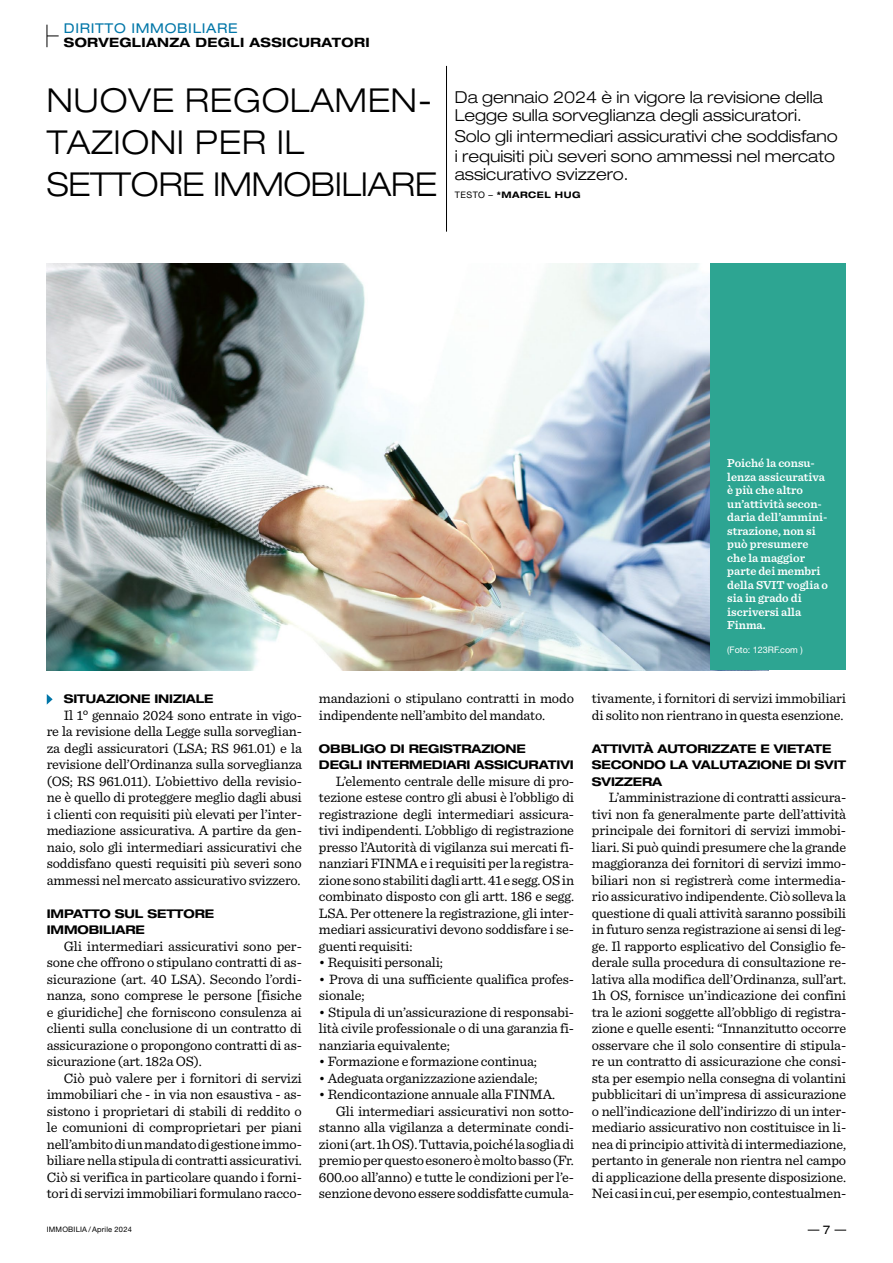
<style>
.page{position:relative;width:893px;height:1263px;background:#fff}
.page>*{position:absolute;margin:0;border:0;box-sizing:border-box;transform-origin:0 0}
.t1{font:300 expanded 33px/42px "Helvetica Neue LT Std";letter-spacing:.025em;color:#000}
.t2{font:300 expanded 16.5px/18px "Helvetica Neue LT Std";color:#000}
.t3{font:14.25px/16.5px "Sentinel";letter-spacing:-.01em;color:#000;text-align:justify}
.t4{font:expanded 13.5px "Helvetica Neue LT Std";letter-spacing:.05em;color:#0076a8}
.t5{font:700 expanded 12.9px "Helvetica Neue LT Std";letter-spacing:.025em;color:#000}
.t6{font:600 12px/13.5px "Sentinel";color:#fff}
.t7{font:700 expanded 12px/16.5px "Helvetica Neue LT Std";letter-spacing:-.01em;color:#000}
.t8{font:expanded 12px "Helvetica Neue LT Std";color:#000}
.t9{font:700 expanded 9px "Helvetica Neue LT Std";letter-spacing:.05em;color:#000}
.t10{font:9px "Helvetica Neue LT Std";color:#fff}
.t11{font:7.5px "Helvetica Neue LT Std";letter-spacing:.025em;color:#000}
.s1{font-weight:400;font-stretch:normal}
</style>
<div class="page">
<svg style="left:834px;top:1230px;width:12px;height:1px"></svg>
<svg style="left:47px;top:694px;width:6px;height:11px"></svg>
<hr style="left:446px;top:66px;width:1px;height:166px;background:#000">
<svg style="left:47px;top:25px;width:12px;height:22px"></svg>
<img style="left:47px;top:264px;width:663px;height:406px">
<div style="left:710px;top:264px;width:136px;height:406px;background:#2da592"></div>
<p class="t4" style="left:64px;top:20px;width:175px">DIRITTO IMMOBILIARE</p>
<p class="t5" style="left:64px;top:34px;width:307px">SORVEGLIANZA DEGLI ASSICURATORI</p>
<h1 class="t1" style="left:47px;top:78px;width:392px">NUOVE REGOLAMEN-<br>TAZIONI PER IL<br>SETTORE IMMOBILIARE</h1>
<p class="t2" style="left:455px;top:88px;width:369px">Da gennaio 2024 è in vigore la revisione della<br>Legge sulla sorveglianza degli assicuratori.</p>
<p class="t2" style="left:455px;top:125px;width:384px;line-height:20.1px">Solo gli intermediari assicurativi che soddisfano i requisiti più severi sono ammessi nel mercato</p>
<p class="t2" style="left:455px;top:165px;width:175px">assicurativo svizzero.</p>
<p class="t9" style="left:455px;top:189px;width:127px"><span class="s1">TESTO –</span> *MARCEL HUG</p>
<p class="t6" style="left:727px;top:456px;width:102px">Poiché la consu&shy;lenza assicurativa è più che altro un’attività secon&shy;daria dell’ammini&shy;strazione, non si può presumere che la maggior parte dei membri della SVIT voglia o sia in grado di iscriversi alla<br>Finma.</p>
<p class="t10" style="left:727px;top:645px;width:77px">(Foto: 123RF.com )</p>
<p class="t7" style="left:64px;top:690px;width:151px">SITUAZIONE INIZIALE</p>
<p class="t3" style="left:47px;top:706px;width:257px;text-indent:17px">Il 1° gennaio 2024 sono entrate in vigo&shy;re la revisione della Legge sulla sorveglian&shy;za degli assicuratori (LSA; RS 961.01) e la revisione dell’Ordinanza sulla sorveglianza (OS; RS 961.011). L’obiettivo della revisio&shy;ne è quello di proteggere meglio dagli abusi i clienti con requisiti più elevati per l’inter&shy;mediazione assicurativa. A partire da gen&shy;naio, solo gli intermediari assicurativi che soddisfano questi requisiti più severi sono ammessi nel mercato assicurativo svizzero.</p>
<p class="t7" style="left:47px;top:905px;width:169px">IMPATTO SUL SETTORE<br>IMMOBILIARE</p>
<p class="t3" style="left:47px;top:937px;width:257px;text-indent:17px">Gli intermediari assicurativi sono per&shy;sone che offrono o stipulano contratti di as&shy;sicurazione (art. 40 LSA). Secondo l’ordi&shy;nanza, sono comprese le persone [fisiche e giuridiche] che forniscono consulenza ai clienti sulla conclusione di un contratto di assicurazione o propongono contratti di as&shy;sicurazione (art. 182a OS).</p>
<p class="t3" style="left:47px;top:1069px;width:257px;text-indent:17px">Ciò può valere per i fornitori di servizi immobiliari che - in via non esaustiva - as&shy;sistono i proprietari di stabili di reddito o le comunioni di comproprietari per piani nell’ambito di un mandato di gestione immo&shy;biliare nella stipula di contratti assicurativi.<br>Ciò si verifica in particolare quando i forni&shy;tori di servizi immobiliari formulano racco-</p>
<p class="t3" style="left:319px;top:689px;width:257px">mandazioni o stipulano contratti in modo indipendente nell’ambito del mandato.</p>
<p class="t7" style="left:319px;top:740px;width:256px">OBBLIGO DI REGISTRAZIONE<br>DEGLI INTERMEDIARI ASSICURATIVI</p>
<p class="t3" style="left:319px;top:772px;width:257px;text-indent:17px">L’elemento centrale delle misure di pro&shy;tezione estese contro gli abusi è l’obbligo di registrazione degli intermediari assicura&shy;tivi indipendenti. L’obbligo di registrazione presso l’Autorità di vigilanza sui mercati fi&shy;nanziari FINMA e i requisiti per la registra&shy;zione sono stabiliti dagli artt. 41 e segg. OS in combinato disposto con gli artt. 186 e segg.<br>LSA. Per ottenere la registrazione, gli inter&shy;mediari assicurativi devono soddisfare i se&shy;guenti requisiti:</p>
<p class="t3" style="left:319px;top:953px;width:126px">• Requisiti personali;</p>
<p class="t3" style="left:319px;top:970px;width:257px">• Prova di una sufficiente qualifica profes&shy;sionale;</p>
<p class="t3" style="left:319px;top:1003px;width:257px">• Stipula di un’assicurazione di responsabi&shy;lità civile professionale o di una garanzia fi&shy;nanziaria equivalente;</p>
<p class="t3" style="left:319px;top:1052px;width:220px">• Formazione e formazione continua;</p>
<p class="t3" style="left:319px;top:1069px;width:220px">• Adeguata organizzazione aziendale;</p>
<p class="t3" style="left:319px;top:1085px;width:238px">• Rendicontazione annuale alla FINMA.</p>
<p class="t3" style="left:336px;top:1102px;width:240px">Gli intermediari assicurativi non sotto-</p>
<p class="t3" style="left:319px;top:1118px;width:257px">stanno alla vigilanza a determinate condi-</p>
<p class="t3" style="left:319px;top:1135px;width:257px">zioni (art. 1h OS). Tuttavia, poiché la soglia di</p>
<p class="t3" style="left:319px;top:1151px;width:257px">premio per questo esonero è molto basso (Fr.</p>
<p class="t3" style="left:319px;top:1168px;width:257px">600.oo all’anno) e tutte le condizioni per l’e-</p>
<p class="t3" style="left:319px;top:1184px;width:257px">senzione devono essere soddisfatte cumula-</p>
<p class="t3" style="left:592px;top:689px;width:256px">tivamente, i fornitori di servizi immobiliari di solito non rientrano in questa esenzione.</p>
<p class="t7" style="left:592px;top:740px;width:256px">ATTIVITÀ AUTORIZZATE E VIETATE<br>SECONDO LA VALUTAZIONE DI SVIT<br>SVIZZERA</p>
<p class="t3" style="left:592px;top:788px;width:256px;text-indent:17px">L’amministrazione di contratti assicura&shy;tivi non fa generalmente parte dell’attività principale dei fornitori di servizi immobi&shy;liari. Si può quindi presumere che la grande maggioranza dei fornitori di servizi immo&shy;biliari non si registrerà come intermedia&shy;rio assicurativo indipendente. Ciò solleva la questione di quali attività saranno possibili in futuro senza registrazione ai sensi di leg&shy;ge. Il rapporto esplicativo del Consiglio fe&shy;derale sulla procedura di consultazione re&shy;lativa alla modifica dell’Ordinanza, sull’art.<br>1h OS, fornisce un’indicazione dei confini tra le azioni soggette all’obbligo di registra&shy;zione e quelle esenti: “Innanzitutto occorre osservare che il solo consentire di stipula&shy;re un contratto di assicurazione che consi&shy;sta per esempio nella consegna di volantini pubblicitari di un’impresa di assicurazione o nell’indicazione dell’indirizzo di un inter&shy;mediario assicurativo non costituisce in li&shy;nea di principio attività di intermediazione, pertanto in generale non rientra nel campo di applicazione della presente disposizione.<br>Nei casi in cui, per esempio, contestualmen-</p>
<p class="t11" style="left:47px;top:1225px;width:87px">IMMOBILIA / Aprile 2024</p>
<p class="t8" style="left:823px;top:1222px;width:9px">7</p>
</div>
